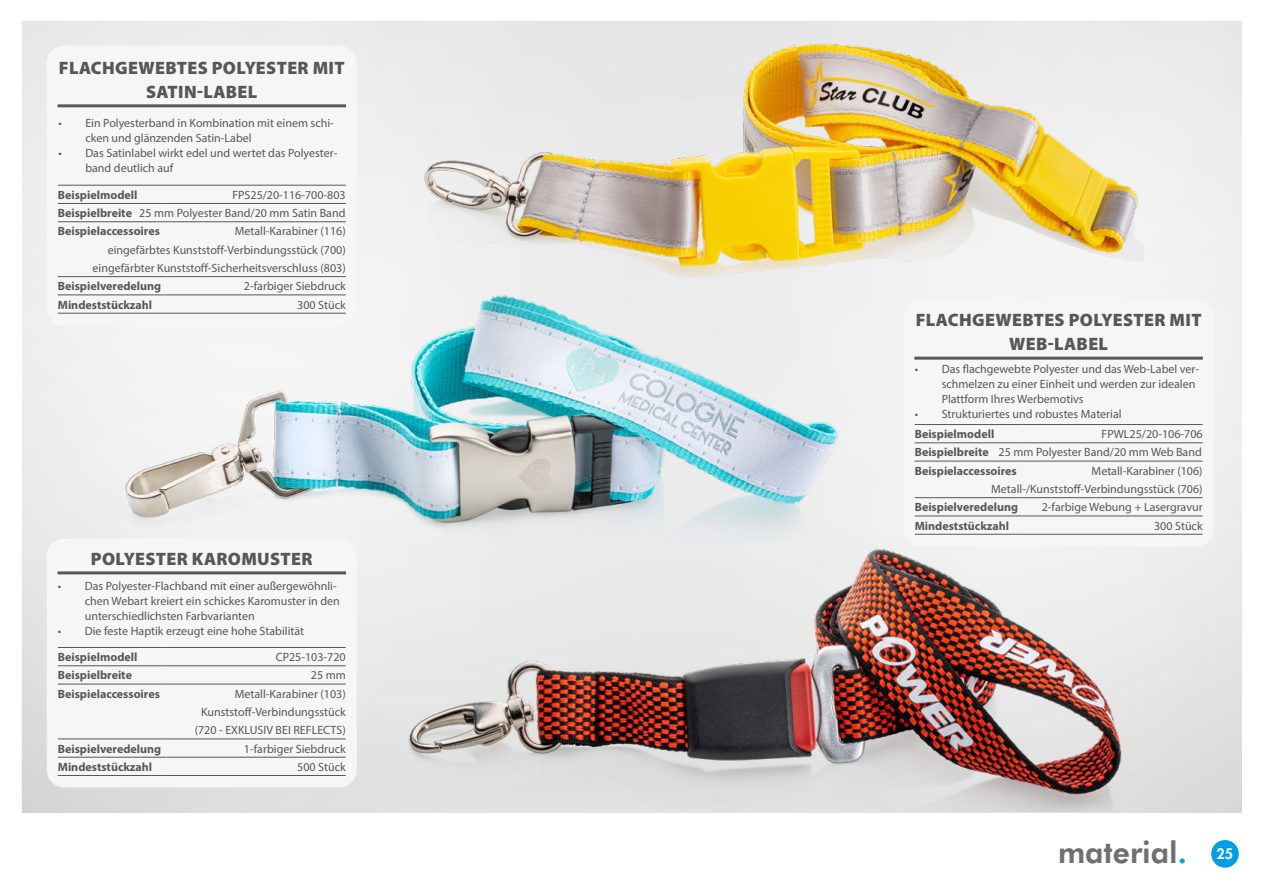
<style>
.page{position:relative;width:1263px;height:893px;background:#fff}
.page>*{position:absolute;margin:0;border:0;box-sizing:border-box;transform-origin:0 0}
.t1{font:800 30px "Futura BT";color:#706f6f}
.t2{font:900 18px/24px "Myriad Pro";letter-spacing:.02em;color:#575756;text-align:center}
.t3{font:800 14.1px "Futura Std";color:#fff}
.t4{font:12px/18.3px "Myriad Pro";color:#575756}
.t5{font:700 12px "Myriad Pro";color:#575756}
.s1{font-weight:700}
.s2{color:#009fe3}
</style>
<div class="page">
<div style="left:1211px;top:840px;width:28px;height:28px;background:#009fe3;border-radius:50%"></div>
<img style="left:111px;top:277px;width:743px;height:317px">
<img style="left:401px;top:537px;width:730px;height:274px">
<img style="left:409px;top:28px;width:735px;height:292px">
<div style="left:47px;top:46px;width:310px;height:280px;background:#f6f6f6;border-radius:17px"></div>
<div style="left:904px;top:300px;width:310px;height:246px;background:#f6f6f6;border-radius:17px"></div>
<div style="left:47px;top:539px;width:310px;height:248px;background:#f6f6f6;border-radius:17px"></div>
<hr style="left:58px;top:104px;width:288px;height:3px;background:#575756">
<hr style="left:58px;top:203px;width:107px;height:1px;background:#575756">
<hr style="left:165px;top:203px;width:181px;height:1px;background:#575756">
<hr style="left:58px;top:221px;width:107px;height:1px;background:#575756">
<hr style="left:165px;top:221px;width:181px;height:1px;background:#575756">
<hr style="left:58px;top:276px;width:107px;height:1px;background:#575756">
<hr style="left:165px;top:276px;width:181px;height:1px;background:#575756">
<hr style="left:58px;top:294px;width:107px;height:1px;background:#575756">
<hr style="left:165px;top:294px;width:181px;height:1px;background:#575756">
<hr style="left:58px;top:313px;width:107px;height:1px;background:#575756">
<hr style="left:165px;top:313px;width:181px;height:1px;background:#575756">
<hr style="left:58px;top:185px;width:107px;height:1px;background:#575756">
<hr style="left:165px;top:185px;width:181px;height:1px;background:#575756">
<hr style="left:914px;top:357px;width:289px;height:3px;background:#575756">
<hr style="left:915px;top:442px;width:107px;height:1px;background:#575756">
<hr style="left:1022px;top:442px;width:180px;height:1px;background:#575756">
<hr style="left:915px;top:461px;width:107px;height:1px;background:#575756">
<hr style="left:1022px;top:461px;width:180px;height:1px;background:#575756">
<hr style="left:915px;top:497px;width:107px;height:1px;background:#575756">
<hr style="left:1022px;top:497px;width:180px;height:1px;background:#575756">
<hr style="left:915px;top:516px;width:107px;height:1px;background:#575756">
<hr style="left:1022px;top:516px;width:180px;height:1px;background:#575756">
<hr style="left:915px;top:534px;width:107px;height:1px;background:#575756">
<hr style="left:1022px;top:534px;width:180px;height:1px;background:#575756">
<hr style="left:915px;top:424px;width:107px;height:1px;background:#575756">
<hr style="left:1022px;top:424px;width:180px;height:1px;background:#575756">
<hr style="left:58px;top:571px;width:288px;height:3px;background:#575756">
<hr style="left:58px;top:665px;width:107px;height:1px;background:#575756">
<hr style="left:165px;top:665px;width:181px;height:1px;background:#575756">
<hr style="left:58px;top:684px;width:107px;height:1px;background:#575756">
<hr style="left:165px;top:684px;width:181px;height:1px;background:#575756">
<hr style="left:58px;top:738px;width:107px;height:1px;background:#575756">
<hr style="left:165px;top:738px;width:181px;height:1px;background:#575756">
<hr style="left:58px;top:757px;width:107px;height:1px;background:#575756">
<hr style="left:165px;top:757px;width:181px;height:1px;background:#575756">
<hr style="left:58px;top:775px;width:107px;height:1px;background:#575756">
<hr style="left:165px;top:775px;width:181px;height:1px;background:#575756">
<hr style="left:58px;top:647px;width:107px;height:1px;background:#575756">
<hr style="left:165px;top:647px;width:181px;height:1px;background:#575756">
<h2 class="t2" style="left:59px;top:55px;width:287px">FLACHGEWEBTES POLYESTER MIT<br>SATIN-LABEL</h2>
<p class="t4" style="left:85px;top:115px;width:250px;line-height:15px;text-indent:-27px">• Ein Polyesterband in Kombination mit einem schi&shy;cken und glänzenden Satin-Label</p>
<p class="t4" style="left:85px;top:145px;width:254px;line-height:15px;text-indent:-27px">• Das Satinlabel wirkt edel und wertet das Polyester&shy;band deutlich auf</p>
<p class="t5" style="left:58px;top:187px;width:81px">Beispielmodell</p>
<p class="t4" style="left:58px;top:185px;width:289px;text-align:justify;text-indent:175px">FPS25/20-116-700-803<br><span class="s1">Beispielbreite</span> 25 mm Polyester Band/20 mm Satin Band <span class="s1">Beispielaccessoires</span></p>
<p class="t4" style="left:93px;top:222px;width:255px;text-align:right">Metall-Karabiner (116)<br>eingefärbtes Kunststoff-Verbindungsstück (700) eingefärbter Kunststoff-Sicherheitsverschluss (803)</p>
<p class="t5" style="left:58px;top:278px;width:105px">Beispielveredelung</p>
<p class="t4" style="left:244px;top:277px;width:103px">2-farbiger Siebdruck</p>
<p class="t5" style="left:58px;top:297px;width:96px">Mindeststückzahl</p>
<p class="t4" style="left:297px;top:295px;width:50px">300 Stück</p>
<h2 class="t2" style="left:91px;top:546px;width:223px">POLYESTER KAROMUSTER</h2>
<p class="t4" style="left:85px;top:579px;width:257px;line-height:15px;text-indent:-27px">• Das Polyester-Flachband mit einer außergewöhnli&shy;chen Webart kreiert ein schickes Karomuster in den unterschiedlichsten Farbvarianten</p>
<p class="t4" style="left:58px;top:622px;width:248px">• Die feste Haptik erzeugt eine hohe Stabilität</p>
<p class="t5" style="left:58px;top:649px;width:81px">Beispielmodell</p>
<p class="t4" style="left:276px;top:648px;width:71px">CP25-103-720</p>
<p class="t5" style="left:58px;top:667px;width:76px">Beispielbreite</p>
<p class="t4" style="left:311px;top:666px;width:36px">25 mm</p>
<p class="t5" style="left:58px;top:686px;width:104px">Beispielaccessoires</p>
<p class="t4" style="left:195px;top:684px;width:153px;text-align:right">Metall-Karabiner (103)<br>Kunststoff-Verbindungsstück (720 - EXKLUSIV BEI REFLECTS)</p>
<p class="t5" style="left:58px;top:741px;width:105px">Beispielveredelung</p>
<p class="t4" style="left:244px;top:739px;width:103px">1-farbiger Siebdruck</p>
<p class="t5" style="left:58px;top:759px;width:96px">Mindeststückzahl</p>
<p class="t4" style="left:297px;top:757px;width:50px">500 Stück</p>
<h2 class="t2" style="left:916px;top:307px;width:287px">FLACHGEWEBTES POLYESTER MIT<br>WEB-LABEL</h2>
<p class="t4" style="left:942px;top:361px;width:259px;line-height:15px;text-indent:-27px">• Das flachgewebte Polyester und das Web-Label ver&shy;schmelzen zu einer Einheit und werden zur idealen<br>Plattform Ihres Werbemotivs</p>
<p class="t4" style="left:915px;top:404px;width:208px">• Strukturiertes und robustes Material</p>
<p class="t5" style="left:915px;top:426px;width:81px">Beispielmodell</p>
<p class="t4" style="left:915px;top:425px;width:289px;text-align:justify;text-indent:187px">FPWL25/20-106-706<br><span class="s1">Beispielbreite</span> 25 mm Polyester Band/20 mm Web Band <span class="s1">Beispielaccessoires</span></p>
<p class="t4" style="left:991px;top:461px;width:213px;text-align:right">Metall-Karabiner (106)<br>Metall-/Kunststoff-Verbindungsstück (706)</p>
<p class="t5" style="left:915px;top:499px;width:105px">Beispielveredelung</p>
<p class="t4" style="left:1042px;top:498px;width:162px">2-farbige Webung + Lasergravur</p>
<p class="t5" style="left:915px;top:518px;width:96px">Mindeststückzahl</p>
<p class="t4" style="left:1154px;top:516px;width:50px">300 Stück</p>
<h1 class="t1" style="left:1058px;top:834px;width:130px">material<span class="s2">.</span></h1>
<p class="t3" style="left:1216px;top:845px;width:18px">25</p>
</div>
